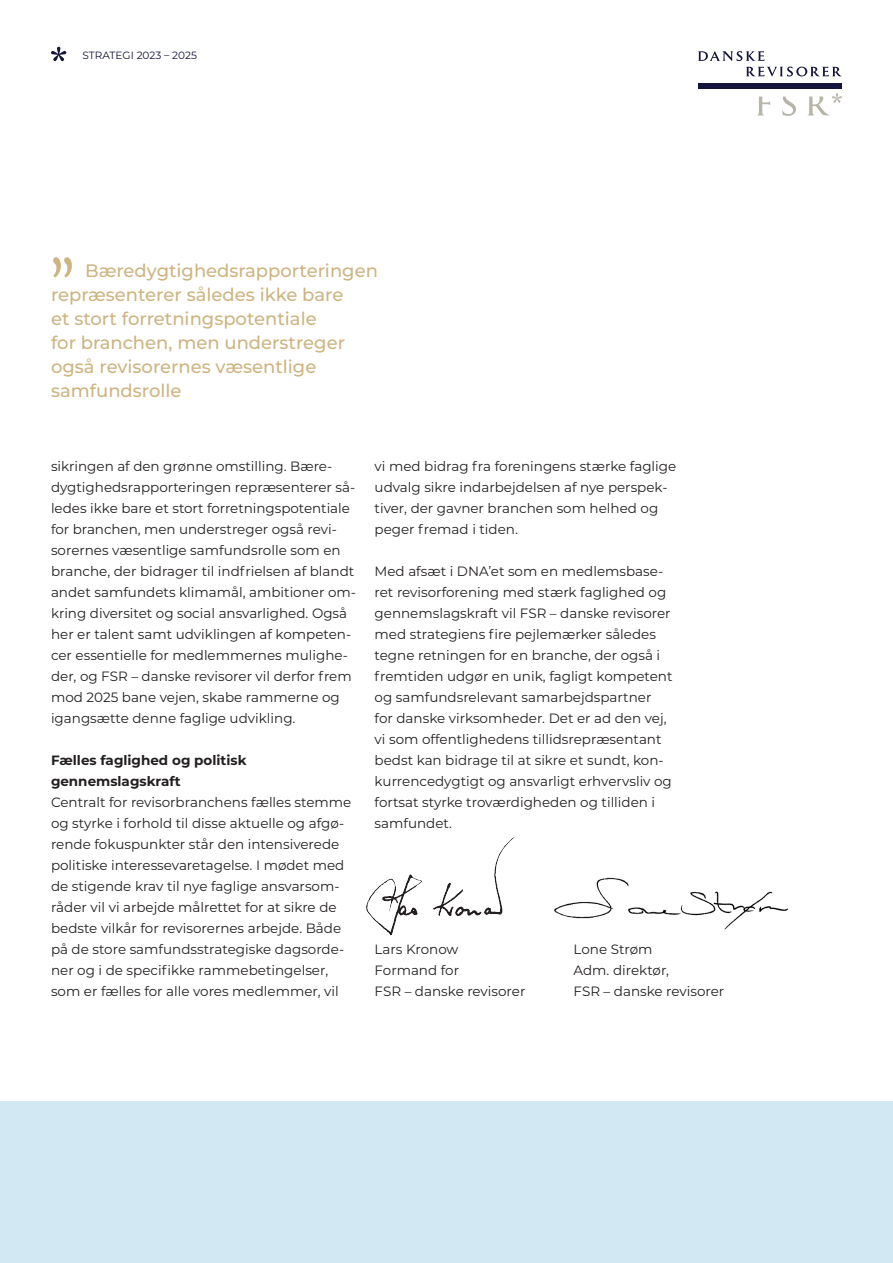
<style>
.page{position:relative;width:893px;height:1263px;background:#fff}
.page>*{position:absolute;margin:0;border:0;box-sizing:border-box;transform-origin:0 0}
.Brød{font:100 18px/24px "Montserrat";color:#ceb481}
.Brød-2{font:13.5px/21px "Montserrat";color:#231f20}
.Mellemrubrik{font:700 13.5px/21px "Montserrat";color:#231f20}
.Mellemrubrik-2{font:100 10.5px "Montserrat";color:#14143c}
</style>
<div class="page">
<img style="left:554px;top:877px;width:234px;height:53px">
<img style="left:366px;top:836px;width:150px;height:100px">
<svg style="left:746px;top:67px;width:96px;height:10px"></svg>
<div style="left:698px;top:84px;width:144px;height:5px;background:#14143c"></div>
<svg style="left:698px;top:51px;width:66px;height:10px"></svg>
<svg style="left:757px;top:93px;width:85px;height:23px"></svg>
<svg style="left:51px;top:47px;width:15px;height:14px"></svg>
<div style="left:0;top:1101px;width:893px;height:162px;background:#d2e9f3"></div>
<svg style="left:53px;top:257px;width:19px;height:20px"></svg>
<p class="Mellemrubrik-2" style="left:82px;top:48px;width:116px">STRATEGI 2023 – 2025</p>
<p class="Brød" style="left:51px;top:258px;width:328px;text-indent:34px">Bæredygtighedsrapporteringen repræsenterer således ikke bare<br>et stort forretningspotentiale<br>for branchen, men understreger også revisorernes væsentlige samfundsrolle</p>
<p class="Brød-2" style="left:51px;top:455px;width:306px">sikringen af den grønne omstilling. Bære&shy;dygtighedsrapporteringen repræsenterer så&shy;ledes ikke bare et stort forretningspotentiale for branchen, men understreger også revi&shy;sorernes væsentlige samfundsrolle som en branche, der bidrager til indfrielsen af blandt andet samfundets klimamål, ambitioner om&shy;kring diversitet og social ansvarlighed. Også her er talent samt udviklingen af kompeten&shy;cer essentielle for medlemmernes mulighe&shy;der, og FSR – danske revisorer vil derfor frem mod 2025 bane vejen, skabe rammerne og igangsætte denne faglige udvikling.</p>
<p class="Mellemrubrik" style="left:51px;top:749px;width:197px">Fælles faglighed og politisk gennemslagskraft</p>
<p class="Brød-2" style="left:51px;top:791px;width:302px">Centralt for revisorbranchens fælles stemme og styrke i forhold til disse aktuelle og afgø&shy;rende fokuspunkter står den intensiverede politiske interessevaretagelse. I mødet med de stigende krav til nye faglige ansvarsom&shy;råder vil vi arbejde målrettet for at sikre de bedste vilkår for revisorernes arbejde. Både på de store samfundsstrategiske dagsorde&shy;ner og i de specifikke rammebetingelser, som er fælles for alle vores medlemmer, vil</p>
<p class="Brød-2" style="left:375px;top:455px;width:303px">vi med bidrag fra foreningens stærke faglige udvalg sikre indarbejdelsen af nye perspek&shy;tiver, der gavner branchen som helhed og peger fremad i tiden.</p>
<p class="Brød-2" style="left:375px;top:560px;width:299px">Med afsæt i DNA’et som en medlemsbase&shy;ret revisorforening med stærk faglighed og gennemslagskraft vil FSR – danske revisorer med strategiens fire pejlemærker således tegne retningen for en branche, der også i fremtiden udgør en unik, fagligt kompetent og samfundsrelevant samarbejdspartner for danske virksomheder. Det er ad den vej, vi som offentlighedens tillidsrepræsentant bedst kan bidrage til at sikre et sundt, kon&shy;kurrencedygtigt og ansvarligt erhvervsliv og fortsat styrke troværdigheden og tilliden i samfundet.</p>
<p class="Brød-2" style="left:375px;top:938px;width:85px">Lars Kronow</p>
<p class="Brød-2" style="left:375px;top:959px;width:86px">Formand for</p>
<p class="Brød-2" style="left:375px;top:980px;width:152px">FSR – danske revisorer</p>
<p class="Brød-2" style="left:574px;top:938px;width:80px">Lone Strøm</p>
<p class="Brød-2" style="left:574px;top:959px;width:97px">Adm. direktør,</p>
<p class="Brød-2" style="left:574px;top:980px;width:152px">FSR – danske revisorer</p>
</div>
